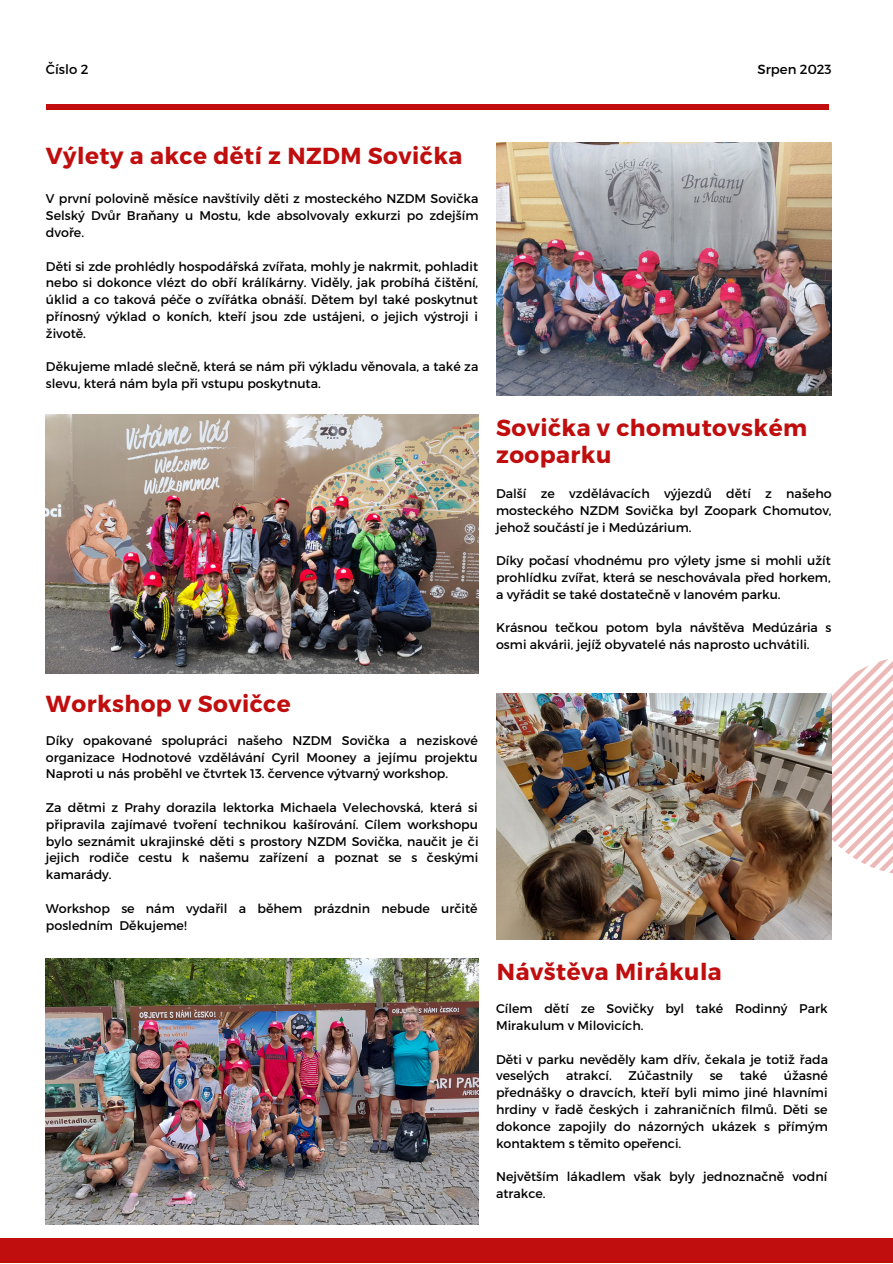
<style>
.page{position:relative;width:893px;height:1264px;background:#fff}
.page>*{position:absolute;margin:0;border:0;box-sizing:border-box;transform-origin:0 0}
.t1{font:700 23.25px/27px "Montserrat";letter-spacing:.02em;color:#c00e0f}
.t2{font:13.2px "Montserrat";color:#000}
.t3{font:12.6px/16.8px "Montserrat";color:#000;text-align:justify}
</style>
<div class="page">
<img style="left:496px;top:142px;width:335px;height:253px">
<svg style="left:831px;top:659px;width:61px;height:216px"></svg>
<img style="left:46px;top:414px;width:433px;height:260px">
<div style="left:0;top:1237px;width:892px;height:25px;background:#c00e0f"></div>
<div style="left:46px;top:104px;width:782px;height:6px;background:#c00e0f"></div>
<img style="left:496px;top:693px;width:335px;height:246px">
<img style="left:46px;top:958px;width:433px;height:265px">
<p class="t2" style="left:46px;top:60px;width:44px">Číslo 2</p>
<p class="t2" style="left:757px;top:60px;width:76px">Srpen 2023</p>
<p class="t1" style="left:46px;top:141px;width:418px">Výlety a akce dětí z NZDM Sovička</p>
<p class="t3" style="left:46px;top:190px;width:434px">V první polovině měsíce navštívily děti z mosteckého NZDM Sovička Selský Dvůr Braňany u Mostu, kde absolvovaly exkurzi po zdejším dvoře.</p>
<p class="t3" style="left:46px;top:257px;width:434px">Děti si zde prohlédly hospodářská zvířata, mohly je nakrmit, pohladit nebo si dokonce vlézt do obří králíkárny. Viděly, jak probíhá čištění, úklid a co taková péče o zvířátka obnáší. Dětem byl také poskytnut přínosný výklad o koních, kteří jsou zde ustájeni, o jejich výstroji i životě.</p>
<p class="t3" style="left:46px;top:358px;width:434px">Děkujeme mladé slečně, která se nám při výkladu věnovala, a také za slevu, která nám byla při vstupu poskytnuta.</p>
<p class="t1" style="left:46px;top:689px;width:246px">Workshop v Sovičce</p>
<p class="t3" style="left:46px;top:731px;width:433px">Díky opakované spolupráci našeho NZDM Sovička a neziskové organizace Hodnotové vzdělávání Cyril Mooney a jejímu projektu Naproti u nás proběhl ve čtvrtek 13. července výtvarný workshop.</p>
<p class="t3" style="left:46px;top:798px;width:434px">Za dětmi z Prahy dorazila lektorka Michaela Velechovská, která si připravila zajímavé tvoření technikou kašírování. Cílem workshopu bylo seznámit ukrajinské děti s prostory NZDM Sovička, naučit je či jejich rodiče cestu k našemu zařízení a poznat se s českými kamarády.</p>
<p class="t3" style="left:46px;top:899px;width:433px">Workshop se nám vydařil a během prázdnin nebude určitě posledním Děkujeme!</p>
<p class="t1" style="left:496px;top:413px;width:312px">Sovička v chomutovském zooparku</p>
<p class="t3" style="left:496px;top:484px;width:337px">Další ze vzdělávacích výjezdů dětí z našeho mosteckého NZDM Sovička byl Zoopark Chomutov, jehož součástí je i Medúzárium.</p>
<p class="t3" style="left:496px;top:551px;width:336px">Díky počasí vhodnému pro výlety jsme si mohli užít prohlídku zvířat, která se neschovávala před horkem, a vyřádit se také dostatečně v lanovém parku.</p>
<p class="t3" style="left:496px;top:618px;width:337px">Krásnou tečkou potom byla návštěva Medúzária s osmi akvárii, jejíž obyvatelé nás naprosto uchvátili.</p>
<p class="t1" style="left:497px;top:957px;width:226px">Návštěva Mirákula</p>
<p class="t3" style="left:496px;top:999px;width:333px">Cílem dětí ze Sovičky byl také Rodinný Park<br>Mirakulum v Milovicích.</p>
<p class="t3" style="left:496px;top:1050px;width:333px">Děti v parku nevěděly kam dřív, čekala je totiž řada veselých</p>
<p class="t3" style="left:496px;top:1066px;width:333px;text-indent:288px">úžasné přednášky o dravcích, kteří byli mimo jiné hlavními hrdiny v řadě českých i zahraničních filmů. Děti se dokonce zapojily do názorných ukázek s přímým kontaktem s těmito opeřenci.</p>
<p class="t3" style="left:496px;top:1167px;width:333px">Největším lákadlem však byly jednoznačně vodní atrakce.</p>
<p class="t3" style="left:566px;top:1066px;width:47px">atrakcí.</p>
<p class="t3" style="left:628px;top:1066px;width:66px">Zúčastnily</p>
<p class="t3" style="left:709px;top:1066px;width:15px">se</p>
<p class="t3" style="left:739px;top:1066px;width:29px">také</p>
</div>
